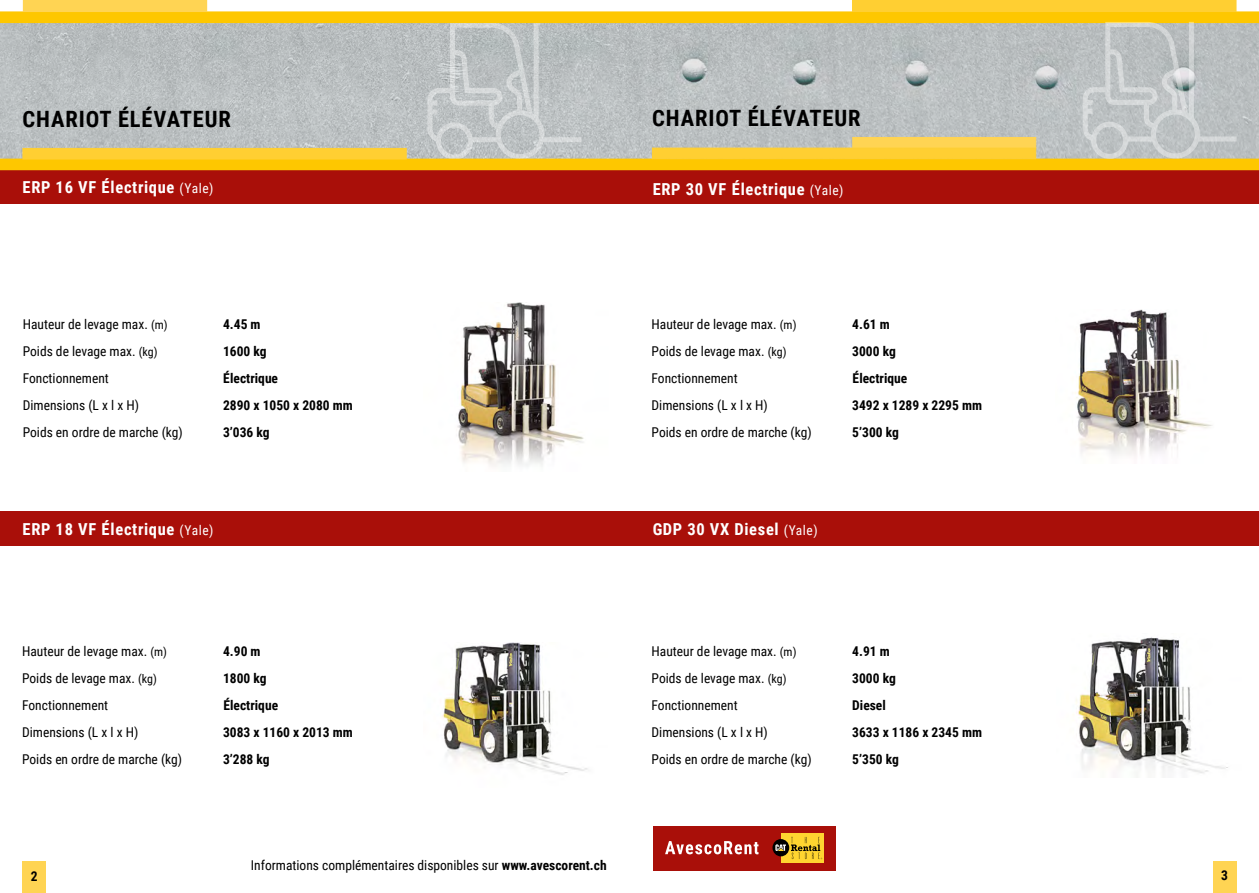
<style>
.page{position:relative;width:1259px;height:893px;background:#fff}
.page>*{position:absolute;margin:0;border:0;box-sizing:border-box;transform-origin:0 0}
.t1{font:700 22.5px "Roboto Condensed";letter-spacing:.04em;color:#000}
.t2{font:700 16.5px "Roboto Condensed";letter-spacing:.04em;color:#fff}
.t3{font:13.5px/27px "Roboto Condensed";color:#000}
.t4{font:700 13.5px/27px "Roboto Condensed";color:#000}
.s1{font-weight:400;font-size:13.5px}
.s2{font-size:12px}
.s3{font-weight:700}
</style>
<div class="page">
<div style="left:0;top:512px;width:1259px;height:34px;background:#a90f09"></div>
<div style="left:0;top:170px;width:1259px;height:34px;background:#a90f09"></div>
<img style="left:457px;top:303px;width:127px;height:164px">
<img style="left:441px;top:643px;width:147px;height:132px">
<img style="left:1075px;top:310px;width:138px;height:146px">
<img style="left:1076px;top:637px;width:152px;height:136px">
<svg style="left:0;top:0;width:1259px;height:170px;background:#ccc49f"></svg>
<div style="left:652px;top:827px;width:183px;height:44px;background:#a90f09"></div>
<div style="left:781px;top:833px;width:42px;height:30px;background:#ffd530"></div>
<svg style="left:772px;top:839px;width:17px;height:17px"></svg>
<svg style="left:775px;top:837px;width:47px;height:22px"></svg>
<svg style="left:665px;top:841px;width:93px;height:13px"></svg>
<div style="left:23px;top:862px;width:23px;height:31px;background:#ffd453"></div>
<div style="left:1213px;top:862px;width:23px;height:31px;background:#ffd453"></div>
<h1 class="t1" style="left:23px;top:104px;width:210px">CHARIOT ÉLÉVATEUR</h1>
<p class="t2" style="left:23px;top:175px;width:192px">ERP 16 VF électrique <span class="s1">(Yale)</span></p>
<p class="t3" style="left:23px;top:310px;width:162px">Hauteur de levage max. <span class="s2">(m)<br></span>Poids de levage max. <span class="s2">(kg)<br></span>Fonctionnement<br>Dimensions (L x l x H)<br>Poids en ordre de marche (kg)</p>
<p class="t4" style="left:223px;top:310px;width:131px">4.45 m<br>1600 kg<br>électrique<br>2890 x 1050 x 2080 mm<br>3’036 kg</p>
<p class="t2" style="left:23px;top:517px;width:192px">ERP 18 VF électrique <span class="s1">(Yale)</span></p>
<p class="t3" style="left:22px;top:637px;width:162px">Hauteur de levage max. <span class="s2">(m)<br></span>Poids de levage max. <span class="s2">(kg)<br></span>Fonctionnement<br>Dimensions (L x l x H)<br>Poids en ordre de marche (kg)</p>
<p class="t4" style="left:223px;top:637px;width:131px">4.90 m<br>1800 kg<br>électrique<br>3083 x 1160 x 2013 mm<br>3’288 kg</p>
<h1 class="t1" style="left:652px;top:103px;width:210px">CHARIOT ÉLÉVATEUR</h1>
<p class="t2" style="left:652px;top:178px;width:192px">ERP 30 VF électrique <span class="s1">(Yale)</span></p>
<p class="t3" style="left:651px;top:310px;width:162px">Hauteur de levage max. <span class="s2">(m)<br></span>Poids de levage max. <span class="s2">(kg)<br></span>Fonctionnement<br>Dimensions (L x l x H)<br>Poids en ordre de marche (kg)</p>
<p class="t4" style="left:852px;top:310px;width:131px">4.61 m<br>3000 kg<br>électrique<br>3492 x 1289 x 2295 mm<br>5’300 kg</p>
<p class="t2" style="left:652px;top:517px;width:167px">GDP 30 VX Diesel <span class="s1">(Yale)</span></p>
<p class="t3" style="left:651px;top:637px;width:162px">Hauteur de levage max. <span class="s2">(m)<br></span>Poids de levage max. <span class="s2">(kg)<br></span>Fonctionnement<br>Dimensions (L x l x H)<br>Poids en ordre de marche (kg)</p>
<p class="t4" style="left:852px;top:637px;width:131px">4.91 m<br>3000 kg<br>Diesel<br>3633 x 1186 x 2345 mm<br>5’350 kg</p>
<p class="t3" style="left:251px;top:851px;width:357px">Informations complémentaires disponibles sur <span class="s3">www.avescorent.ch</span></p>
<p class="t4" style="left:31px;top:863px;width:8px">2</p>
<p class="t4" style="left:1221px;top:861px;width:8px">3</p>
</div>
